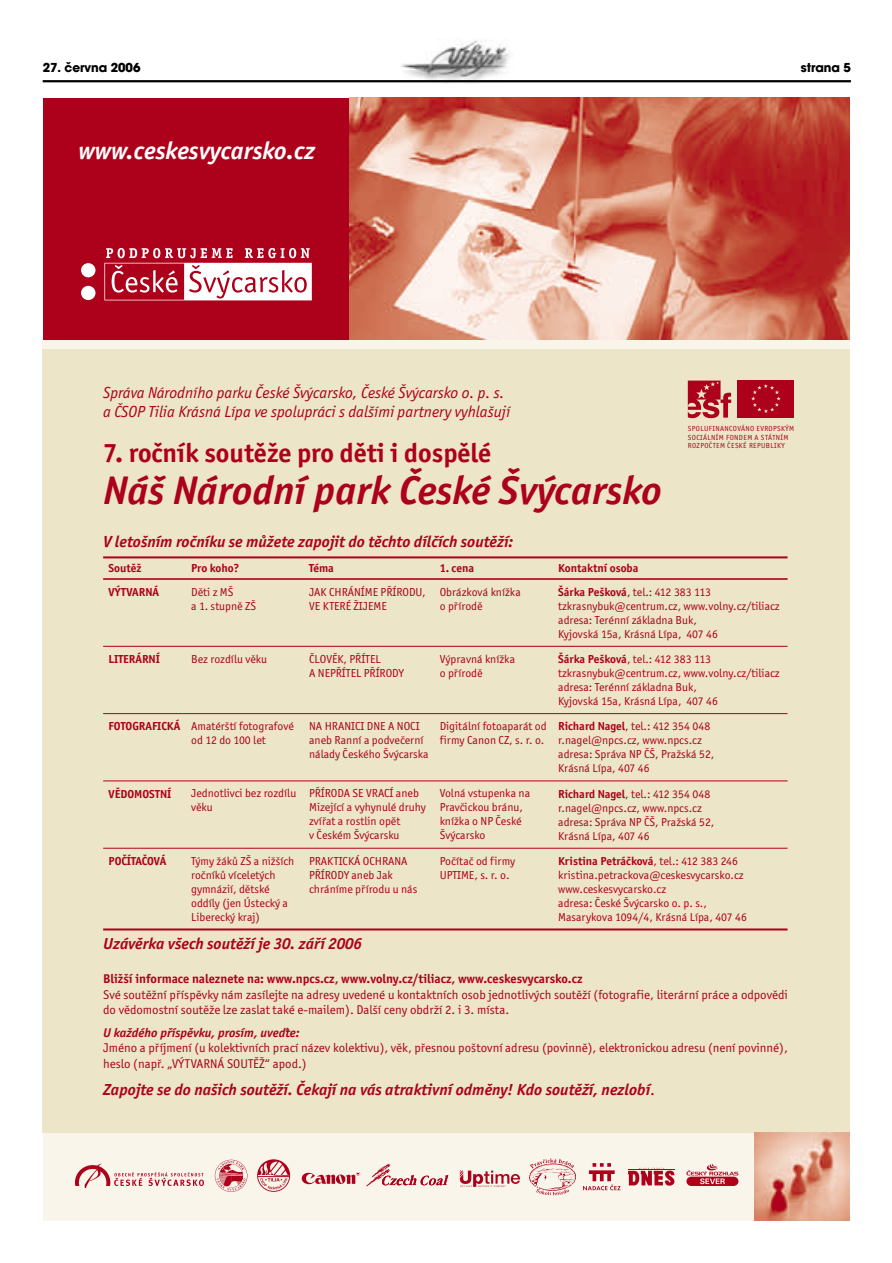
<style>
.page{position:relative;width:892px;height:1263px;background:#fff}
.page>*{position:absolute;margin:0;border:0;box-sizing:border-box;transform-origin:0 0}
.t1{font:italic 700 40.05px "ITC Officina Sans LTCE";color:#ad001b}
.t2{font:700 26.7px "ITC Officina Sans LTCE";color:#ad001b}
.t3{font:italic 700 24.75px "ITC Officina Sans LTCE";color:#fff}
.t4{font:italic 700 16.05px "ITC Officina Sans LTCE";color:#ad001b}
.t5{font:italic 16.05px/19.2px "ITC Officina Sans LTCE";color:#ad001b}
.t6{font:700 13.5px "Avant Gar Got Itc TCE";color:#000}
.t7{font:12.75px/15.3px "ITC Officina Sans LTCE";color:#ad001b}
.t8{font:700 12.75px "ITC Officina Sans LTCE";color:#ad001b}
.t9{font:italic 700 12.75px "ITC Officina Sans LTCE";color:#ad001b}
.t10{font:11.7px/14px "ITC Officina Sans LTCE";color:#ad001b}
.t11{font:700 11.7px "ITC Officina Sans LTCE";color:#ad001b}
.t12{font:7.35px/8.9px "ITC Officina Sans LTCE";letter-spacing:.05em;color:#ad001b}
.s1{font-weight:700}
.s2{font-weight:400;font-style:normal}
</style>
<div class="page">
<img style="left:401px;top:40px;width:112px;height:43px">
<hr style="left:43px;top:80px;width:808px;height:2px;background:#000">
<div style="left:43px;top:98px;width:323px;height:245px;background:#ad001b"></div>
<div style="left:43px;top:1132px;width:806px;height:88px;background:#f9f5ea"></div>
<div style="left:43px;top:343px;width:807px;height:789px;background:#ece5c7"></div>
<svg style="left:81px;top:248px;width:231px;height:52px"></svg>
<img style="left:349px;top:98px;width:501px;height:242px">
<hr style="left:103px;top:556px;width:684px;height:2px;background:#ad001b">
<hr style="left:103px;top:928px;width:684px;height:2px;background:#ad001b">
<hr style="left:103px;top:578px;width:684px;height:2px;background:#ad001b">
<hr style="left:103px;top:646px;width:684px;height:1px;background:#ad001b">
<hr style="left:103px;top:713px;width:684px;height:1px;background:#ad001b">
<hr style="left:103px;top:780px;width:684px;height:1px;background:#ad001b">
<hr style="left:103px;top:848px;width:684px;height:1px;background:#ad001b">
<img style="left:754px;top:1132px;width:96px;height:88px">
<svg style="left:688px;top:380px;width:43px;height:38px"></svg>
<div style="left:737px;top:380px;width:57px;height:37px;background:#ad001b"></div>
<svg style="left:751px;top:384px;width:29px;height:29px"></svg>
<svg style="left:75px;top:1163px;width:129px;height:25px"></svg>
<svg style="left:215px;top:1159px;width:32px;height:33px"></svg>
<svg style="left:257px;top:1159px;width:33px;height:33px"></svg>
<svg style="left:686px;top:1176px;width:52px;height:10px"></svg>
<svg style="left:686px;top:1163px;width:52px;height:21px"></svg>
<svg style="left:628px;top:1167px;width:47px;height:19px"></svg>
<svg style="left:583px;top:1163px;width:37px;height:27px"></svg>
<svg style="left:366px;top:1163px;width:82px;height:24px"></svg>
<svg style="left:301px;top:1172px;width:59px;height:13px"></svg>
<svg style="left:460px;top:1170px;width:60px;height:17px"></svg>
<svg style="left:529px;top:1158px;width:47px;height:37px"></svg>
<div style="left:43px;top:340px;width:807px;height:9px;background:#f9f5ea"></div>
<p class="t6" style="left:43px;top:60px;width:99px">27. června 2006</p>
<p class="t6" style="left:801px;top:60px;width:51px">strana 5</p>
<h3 class="t3" style="left:78px;top:136px;width:238px">www.ceskesvycarsko.cz</h3>
<h3 class="t5" style="left:103px;top:382px;width:408px">Správa Národního parku České Švýcarsko, České Švýcarsko o. p. s. a ČSOP Tilia Krásná Lípa ve spolupráci s dalšími partnery vyhlašují</h3>
<h2 class="t2" style="left:103px;top:443px;width:389px">7. ročník soutěže pro děti i dospělé</h2>
<h1 class="t1" style="left:103px;top:466px;width:560px">Náš Národní park České Švýcarsko</h1>
<h3 class="t4" style="left:103px;top:532px;width:412px">V letošním ročníku se můžete zapojit do těchto dílčích soutěží:</h3>
<p class="t11" style="left:109px;top:563px;width:34px">Soutěž</p>
<p class="t11" style="left:191px;top:563px;width:50px">Pro koho?</p>
<p class="t11" style="left:309px;top:563px;width:26px">Téma</p>
<p class="t11" style="left:440px;top:563px;width:36px">1. cena</p>
<p class="t11" style="left:558px;top:563px;width:82px">Kontaktní osoba</p>
<p class="t11" style="left:109px;top:587px;width:52px">VÝTVARNÁ</p>
<p class="t10" style="left:191px;top:585px;width:66px">Děti z MŠ<br>a 1. stupně ZŠ</p>
<p class="t10" style="left:309px;top:585px;width:118px">JAK CHRÁNÍME PŘÍRODU,<br>VE KTERÉ ŽIJEME</p>
<p class="t10" style="left:440px;top:585px;width:83px">Obrázková knížka o přírodě</p>
<p class="t10" style="left:558px;top:586px;width:223px"><span class="s1">Šárka Pešková</span>, tel.: 412 383 113 tzkrasnybuk@centrum.cz, www.volny.cz/tiliacz adresa: Terénní základna Buk,<br>Kyjovská 15a, Krásná Lípa, 407 46</p>
<p class="t11" style="left:109px;top:654px;width:53px">LITERÁRNÍ</p>
<p class="t10" style="left:191px;top:653px;width:77px">Bez rozdílu věku</p>
<p class="t10" style="left:309px;top:653px;width:96px">ČLOVĚK, PŘÍTEL<br>A NEPŘÍTEL PŘÍRODY</p>
<p class="t10" style="left:440px;top:653px;width:77px">Výpravná knížka o přírodě</p>
<p class="t10" style="left:558px;top:653px;width:223px"><span class="s1">Šárka Pešková</span>, tel.: 412 383 113 tzkrasnybuk@centrum.cz, www.volny.cz/tiliacz adresa: Terénní základna Buk,<br>Kyjovská 15a, Krásná Lípa, 407 46</p>
<p class="t10" style="left:191px;top:720px;width:104px;text-indent:-83px"><span class="s1">FOTOGRAFICKÁ</span> Amatérští fotografové od 12 do 100 let</p>
<p class="t10" style="left:309px;top:720px;width:121px">NA HRANICI DNE A NOCI aneb Ranní a podvečerní nálady Českého Švýcarska</p>
<p class="t10" style="left:440px;top:720px;width:108px">Digitální fotoaparát od firmy Canon CZ, s. r. o.</p>
<p class="t10" style="left:558px;top:720px;width:158px"><span class="s1">Richard Nagel</span>, tel.: 412 354 048 r.nagel@npcs.cz, www.npcs.cz adresa: Správa NP ČŠ, Pražská 52,<br>Krásná Lípa, 407 46</p>
<p class="t11" style="left:109px;top:789px;width:64px">VĚDOMOSTNÍ</p>
<p class="t10" style="left:191px;top:787px;width:107px">Jednotlivci bez rozdílu věku</p>
<p class="t10" style="left:309px;top:787px;width:118px">PŘÍRODA SE VRACÍ aneb<br>Mizející a vyhynulé druhy zvířat a rostlin opět<br>v Českém Švýcarsku</p>
<p class="t10" style="left:440px;top:787px;width:92px">Volná vstupenka na<br>Pravčickou bránu, knížka o NP České<br>Švýcarsko</p>
<p class="t10" style="left:558px;top:787px;width:158px"><span class="s1">Richard Nagel</span>, tel.: 412 354 048 r.nagel@npcs.cz, www.npcs.cz adresa: Správa NP ČŠ, Pražská 52,<br>Krásná Lípa, 407 46</p>
<p class="t11" style="left:109px;top:856px;width:59px">POČÍTAČOVÁ</p>
<p class="t10" style="left:191px;top:855px;width:105px">Týmy žáků ZŠ a nižších ročníků víceletých gymnázií, dětské oddíly (jen Ústecký a<br>Liberecký kraj)</p>
<p class="t10" style="left:309px;top:855px;width:110px">PRAKTICKÁ OCHRANA<br>PŘÍRODY aneb Jak chráníme přírodu u nás</p>
<p class="t10" style="left:440px;top:855px;width:77px">Počítač od firmy<br>UPTIME, s. r. o.</p>
<p class="t10" style="left:558px;top:855px;width:190px"><span class="s1">Kristina Petráčková</span>, tel.: 412 383 246 kristina.petrackova@ceskesvycarsko.cz www.ceskesvycarsko.cz<br>adresa: České Švýcarsko o. p. s., Masarykova 1094/4, Krásná Lípa, 407 46</p>
<h3 class="t4" style="left:103px;top:934px;width:260px">Uzávěrka všech soutěží je 30. září 2006</h3>
<p class="t12" style="left:688px;top:424px;width:108px">SPOLUFINANCOVÁNO EVROPSKÝM<br>SOCIÁLNÍM FONDEM A STÁTNÍM<br>ROZPOČTEM ČESKÉ REPUBLIKY</p>
<p class="t8" style="left:103px;top:974px;width:481px">Bližší informace naleznete na: www.npcs.cz, www.volny.cz/tiliacz, www.ceskesvycarsko.cz</p>
<p class="t7" style="left:103px;top:987px;width:686px">Své soutěžní příspěvky nám zasílejte na adresy uvedené u kontaktních osob jednotlivých soutěží (fotografie, literární práce a odpovědi do vědomostní soutěže lze zaslat také e-mailem). Další ceny obdrží 2. i 3. místa.</p>
<p class="t9" style="left:103px;top:1025px;width:198px">U každého příspěvku, prosím, uveďte:</p>
<p class="t7" style="left:103px;top:1041px;width:686px">Jméno a příjmení (u kolektivních prací název kolektivu), věk, přesnou poštovní adresu (povinně), elektronickou adresu (není povinné), heslo (např. „VÝTVARNÁ SOUTĚŽ“ apod.)</p>
<h3 class="t4" style="left:103px;top:1080px;width:553px">Zapojte se do našich soutěží. Čekají na vás atraktivní odměny! Kdo soutěží, nezlobí<span class="s2">.</span></h3>
</div>
